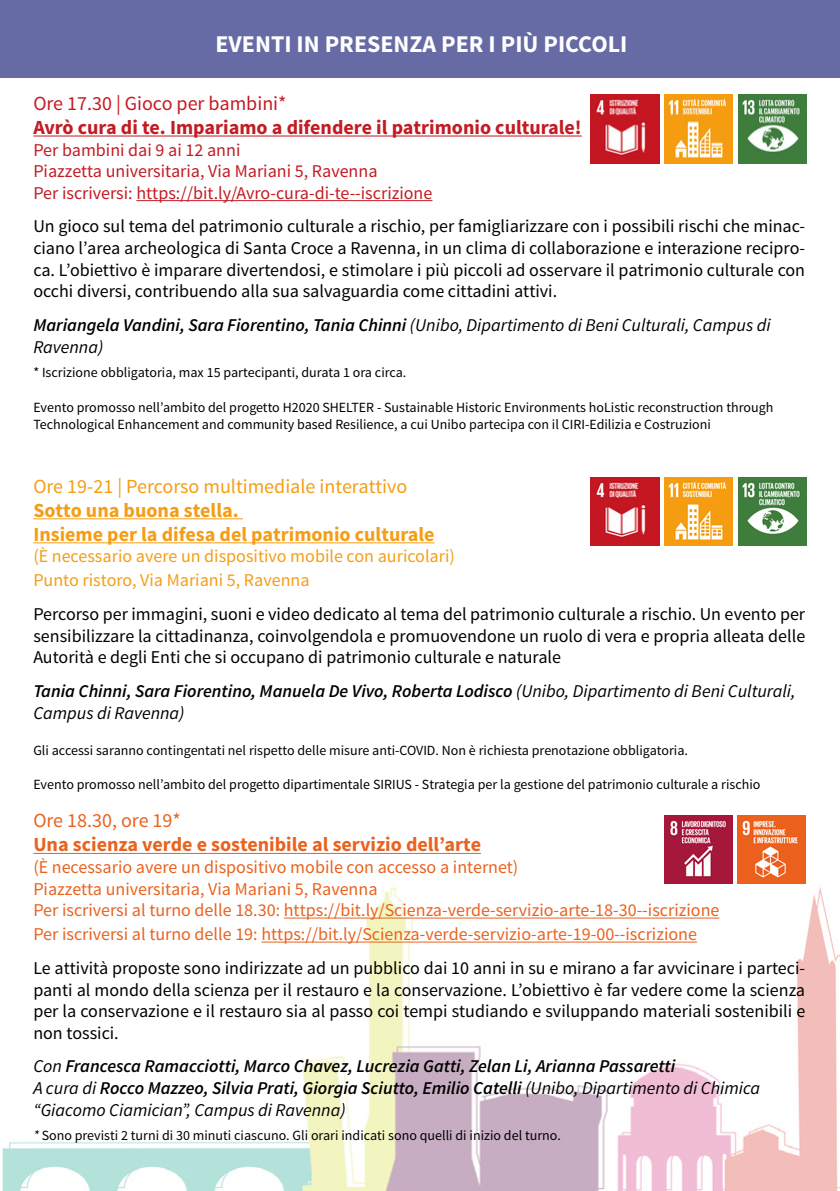
<style>
.page{position:relative;width:840px;height:1191px;background:#fff}
.page>*{position:absolute;margin:0;border:0;box-sizing:border-box;transform-origin:0 0}
.t1{font:700 24px "Source Sans Pro";color:#fff}
.t2{font:700 20px/24px "Source Sans Pro";color:#f59d15}
.t3{font:700 20px "Source Sans Pro";color:#c31b23}
.t4{font:700 20px "Source Sans Pro";color:#ea621f}
.t5{font:20px "Source Sans Pro";color:#f59d15}
.t6{font:20px "Source Sans Pro";color:#c31b23}
.t7{font:20px "Source Sans Pro";color:#ea621f}
.t8{font:18px/21.6px "Source Sans Pro";color:#000;text-align:justify}
.t9{font:italic 600 18px/21.6px "Source Sans Pro";color:#000}
.t10{font:18px/21.6px "Source Sans Pro";color:#ea621f}
.t11{font:18px/21.6px "Source Sans Pro";color:#c31b23}
.t12{font:italic 18px/21.6px "Source Sans Pro";color:#000}
.t13{font:18px/24px "Source Sans Pro";color:#f59d15}
.t14{font:14px/16.8px "Source Sans Pro";color:#000}
.s1{font-weight:600}
.s2{font-weight:400}
.s3{font-style:italic}
</style>
<div class="page">
<img style="left:2px;top:882px;width:837px;height:309px">
<hr style="left:33px;top:135px;width:548px;height:1px;background:#c31b23">
<hr style="left:136px;top:200px;width:296px;height:1px;background:#c31b23">
<img style="left:590px;top:95px;width:68px;height:68px">
<img style="left:738px;top:95px;width:68px;height:68px">
<img style="left:664px;top:95px;width:68px;height:68px">
<hr style="left:33px;top:518px;width:210px;height:1px;background:#f59d15">
<hr style="left:33px;top:542px;width:401px;height:1px;background:#f59d15">
<img style="left:590px;top:478px;width:68px;height:68px">
<img style="left:738px;top:478px;width:68px;height:68px">
<img style="left:664px;top:478px;width:68px;height:68px">
<hr style="left:0;top:0;width:1px;height:78px;background:#40458f">
<div style="left:1px;top:0;width:838px;height:78px;background:#666aa5"></div>
<hr style="left:33px;top:853px;width:448px;height:1px;background:#ea621f">
<hr style="left:283px;top:917px;width:436px;height:1px;background:#ea621f">
<hr style="left:261px;top:941px;width:435px;height:1px;background:#ea621f">
<img style="left:737px;top:815px;width:68px;height:68px">
<img style="left:664px;top:815px;width:68px;height:68px">
<h1 class="t1" style="left:215px;top:29px;width:413px">EVENTI IN PRESENZA PER I PIÙ PICCOLI</h1>
<p class="t6" style="left:33px;top:91px;width:254px">Ore 17.30 | Gioco per bambini*</p>
<p class="t3" style="left:33px;top:114px;width:549px">Avrò cura di te. Impariamo a difendere il patrimonio culturale!</p>
<p class="t11" style="left:33px;top:139px;width:400px">Per bambini dai 9 ai 12 anni<br>Piazzetta universitaria, Via Mariani 5, Ravenna<br>Per iscriversi: https://bit.ly/Avro-cura-di-te--iscrizione</p>
<p class="t8" style="left:33px;top:216px;width:773px">Un gioco sul tema del patrimonio culturale a rischio, per famigliarizzare con i possibili rischi che minac&shy;ciano l’area archeologica di Santa Croce a Ravenna, in un clima di collaborazione e interazione recipro&shy;ca. L’obiettivo è imparare divertendosi, e stimolare i più piccoli ad osservare il patrimonio culturale con occhi diversi, contribuendo alla sua salvaguardia come cittadini attivi.</p>
<p class="t12" style="left:33px;top:314px;width:738px"><span class="s1">Mariangela Vandini, Sara Fiorentino, Tania Chinni</span> (Unibo, Dipartimento di Beni Culturali, Campus di<br>Ravenna)</p>
<p class="t14" style="left:33px;top:364px;width:374px">* Iscrizione obbligatoria, max 15 partecipanti, durata 1 ora circa.</p>
<p class="t14" style="left:33px;top:399px;width:741px">Evento promosso nell’ambito del progetto H2020 SHELTER - Sustainable Historic Environments hoListic reconstruction through<br>Technological Enhancement and community based Resilience, a cui Unibo partecipa con il CIRI-Edilizia e Costruzioni</p>
<p class="t5" style="left:33px;top:474px;width:375px">Ore 19-21 | Percorso multimediale interattivo</p>
<p class="t2" style="left:33px;top:499px;width:402px">Sotto una buona stella.<br>Insieme per la difesa del patrimonio culturale</p>
<p class="t13" style="left:33px;top:545px;width:423px">(È necessario avere un dispositivo mobile con auricolari)<br>Punto ristoro, Via Mariani 5, Ravenna</p>
<p class="t8" style="left:33px;top:603px;width:773px">Percorso per immagini, suoni e video dedicato al tema del patrimonio culturale a rischio. Un evento per sensibilizzare la cittadinanza, coinvolgendola e promuovendone un ruolo di vera e propria alleata delle Autorità e degli Enti che si occupano di patrimonio culturale e naturale</p>
<p class="t9" style="left:33px;top:680px;width:763px">Tania Chinni, Sara Fiorentino, Manuela De Vivo, Roberta Lodisco <span class="s2">(Unibo, Dipartimento di Beni Culturali,<br>Campus di Ravenna)</span></p>
<p class="t14" style="left:33px;top:741px;width:655px">Gli accessi saranno contingentati nel rispetto delle misure anti-COVID. Non è richiesta prenotazione obbligatoria.</p>
<p class="t14" style="left:33px;top:776px;width:728px">Evento promosso nell’ambito del progetto dipartimentale SIRIUS - Strategia per la gestione del patrimonio culturale a rischio</p>
<p class="t7" style="left:33px;top:808px;width:149px">Ore 18.30, ore 19*</p>
<p class="t4" style="left:33px;top:832px;width:449px">Una scienza verde e sostenibile al servizio dell’arte</p>
<p class="t10" style="left:33px;top:856px;width:687px">(È necessario avere un dispositivo mobile con accesso a internet)<br>Piazzetta universitaria, Via Mariani 5, Ravenna<br>Per iscriversi al turno delle 18.30: https://bit.ly/Scienza-verde-servizio-arte-18-30--iscrizione</p>
<p class="t10" style="left:33px;top:923px;width:664px">Per iscriversi al turno delle 19: https://bit.ly/Scienza-verde-servizio-arte-19-00--iscrizione</p>
<p class="t8" style="left:33px;top:957px;width:773px">Le attività proposte sono indirizzate ad un pubblico dai 10 anni in su e mirano a far avvicinare i parteci&shy;panti al mondo della scienza per il restauro e la conservazione. L’obiettivo è far vedere come la scienza per la conservazione e il restauro sia al passo coi tempi studiando e sviluppando materiali sostenibili e non tossici.</p>
<p class="t9" style="left:33px;top:1055px;width:728px"><span class="s2">Con</span> Francesca Ramacciotti, Marco Chavez, Lucrezia Gatti, Zelan Li, Arianna Passaretti<br><span class="s2">A cura di</span> Rocco Mazzeo, Silvia Prati, Giorgia Sciutto, Emilio Catelli <span class="s2">(Unibo, Dipartimento di Chimica “Giacomo Ciamician”, Campus di Ravenna)</span></p>
<p class="t14" style="left:33px;top:1127px;width:528px"><span class="s3">*</span> Sono previsti 2 turni di 30 minuti ciascuno. Gli orari indicati sono quelli di inizio del turno.</p>
</div>
